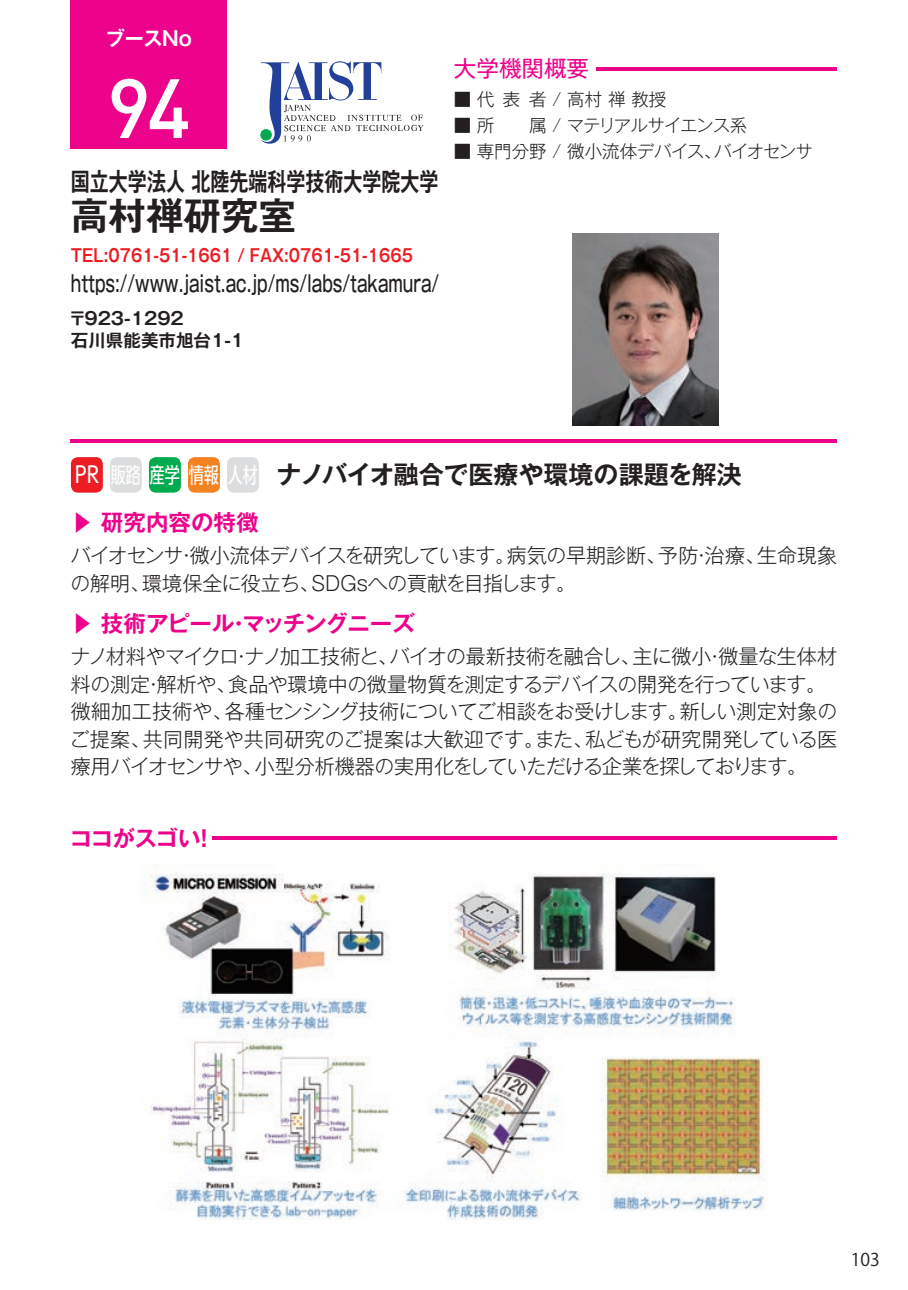
<style>
.page{position:relative;width:908px;height:1290px;background:#fff}
.page>*{position:absolute;margin:0;border:0;box-sizing:border-box;transform-origin:0 0}
.t1{font:500 82.5px "DIN Pro";color:#fff}
.t2{font:700 37.5px "Gothic MB101 Pr 6 De";color:#231f20}
.t3{font:700 25px "Gothic MB101 Pr 6 De";color:#231f20;scale:.76 1}
.t4{font:700 25px "Gothic MB101 Pr 6 De";color:#231f20}
.t5{font:500 22.5px "Gothic MB101 Pr 6";color:#231f20;scale:.68 1}
.t6{font:700 22.5px "Gothic MB101 Pr 6 De";color:#ed028c}
.t7{font:22.5px "Gothic MB101 Pr 6";color:#ed028c}
.t8{font:22.5px "UD Shin Go C Osez Pr 6";color:#fff}
.t9{font:21.5px "UD Shin Go C Osez Pr 6";color:#fff}
.t10{font:300 20px/27.5px "Gothic MB101 Pr 6";letter-spacing:-.02em;color:#231f20}
.t11{font:700 20px "Gothic MB101 Pr 6 De";letter-spacing:-.01em;color:#fff;scale:.95 1}
.t12{font:700 17.5px "Gothic MB101 Pr 6 De";color:#ee1d23;scale:.85 1}
.t13{font:300 17.5px "Gothic MB101 Pr 6";letter-spacing:-.025em;color:#231f20}
.t14{font:700 17.5px "Gothic MB101 Pr 6 De";color:#231f20}
.t15{font:300 17.5px "Gothic MB101 Pr 6";letter-spacing:-.055em;color:#231f20}
.t16{font:17.5px "Koz Go Pro";color:#231f20}
</style>
<div class="page">
<img style="left:150px;top:873px;width:617px;height:346px">
<div style="left:71px;top:0;width:156px;height:149px;background:#ed028c"></div>
<svg style="left:71px;top:457px;width:32px;height:36px"></svg>
<div style="left:110px;top:457px;width:32px;height:36px;background:#dcdddf;border-radius:7px"></div>
<svg style="left:149px;top:457px;width:32px;height:36px"></svg>
<svg style="left:188px;top:457px;width:32px;height:36px"></svg>
<div style="left:227px;top:457px;width:32px;height:36px;background:#dcdddf;border-radius:7px"></div>
<hr style="left:71px;top:439px;width:765px;height:4px;background:#ed028c">
<hr style="left:596px;top:67px;width:240px;height:4px;background:#ed028c">
<img style="left:572px;top:234px;width:146px;height:191px">
<hr style="left:213px;top:836px;width:623px;height:4px;background:#ed028c">
<svg style="left:261px;top:61px;width:162px;height:83px"></svg>
<p class="t11" style="left:106px;top:22px;width:92px">ブースNo</p>
<p class="t1" style="left:107px;top:52px;width:85px">94</p>
<p class="t3" style="left:71px;top:161px;width:485px">国立大学法人 北陸先端科学技術大学院大学</p>
<p class="t2" style="left:71px;top:184px;width:226px">高村禅研究室</p>
<p class="t12" style="left:71px;top:241px;width:404px">TEL:0761-51-1661 / FAX:0761-51-1665</p>
<p class="t5" style="left:71px;top:264px;width:543px">https://www.jaist.ac.jp/ms/labs/takamura/</p>
<p class="t14" style="left:69px;top:304px;width:116px">〒923-1292</p>
<p class="t14" style="left:71px;top:326px;width:175px">石川県能美市旭台1-1</p>
<p class="t7" style="left:454px;top:49px;width:136px">大学機関概要</p>
<p class="t13" style="left:454px;top:85px;width:214px">■代表者/ 高村 禅 教授</p>
<p class="t15" style="left:454px;top:111px;width:294px">■ 所　　属 / マテリアルサイエンス系</p>
<p class="t13" style="left:454px;top:137px;width:360px">■ 専門分野 / 微小流体デバイス、バイオセンサ</p>
<p class="t8" style="left:75px;top:457px;width:26px">PR</p>
<p class="t9" style="left:111px;top:458px;width:149px">販路産学情報人材</p>
<p class="t4" style="left:276px;top:454px;width:466px">ナノバイオ融合で医療や環境の課題を解決</p>
<p class="t6" style="left:71px;top:504px;width:189px">▶ 研究内容の特徴</p>
<p class="t10" style="left:71px;top:540px;width:767px">バイオセンサ・微小流体デバイスを研究しています。病気の早期診断、予防・治療、生命現象の解明、環境保全に役立ち、SDGsへの貢献を目指します。</p>
<p class="t6" style="left:71px;top:605px;width:345px">▶ 技術アピール・マッチングニーズ</p>
<p class="t10" style="left:70px;top:641px;width:767px">ナノ材料やマイクロ・ナノ加工技術と、バイオの最新技術を融合し、主に微小・微量な生体材料の測定・解析や、食品や環境中の微量物質を測定するデバイスの開発を行っています。</p>
<p class="t10" style="left:70px;top:696px;width:769px;text-align:justify">微細加工技術や、各種センシング技術についてご相談をお受けします。新しい測定対象のご提案、共同開発や共同研究のご提案は大歓迎です。また、私どもが研究開発している医療用バイオセンサや、小型分析機器の実用化をしていただける企業を探しております。</p>
<p class="t6" style="left:70px;top:820px;width:147px">ココがスゴい！</p>
<p class="t16" style="left:850px;top:1248px;width:30px">103</p>
</div>
